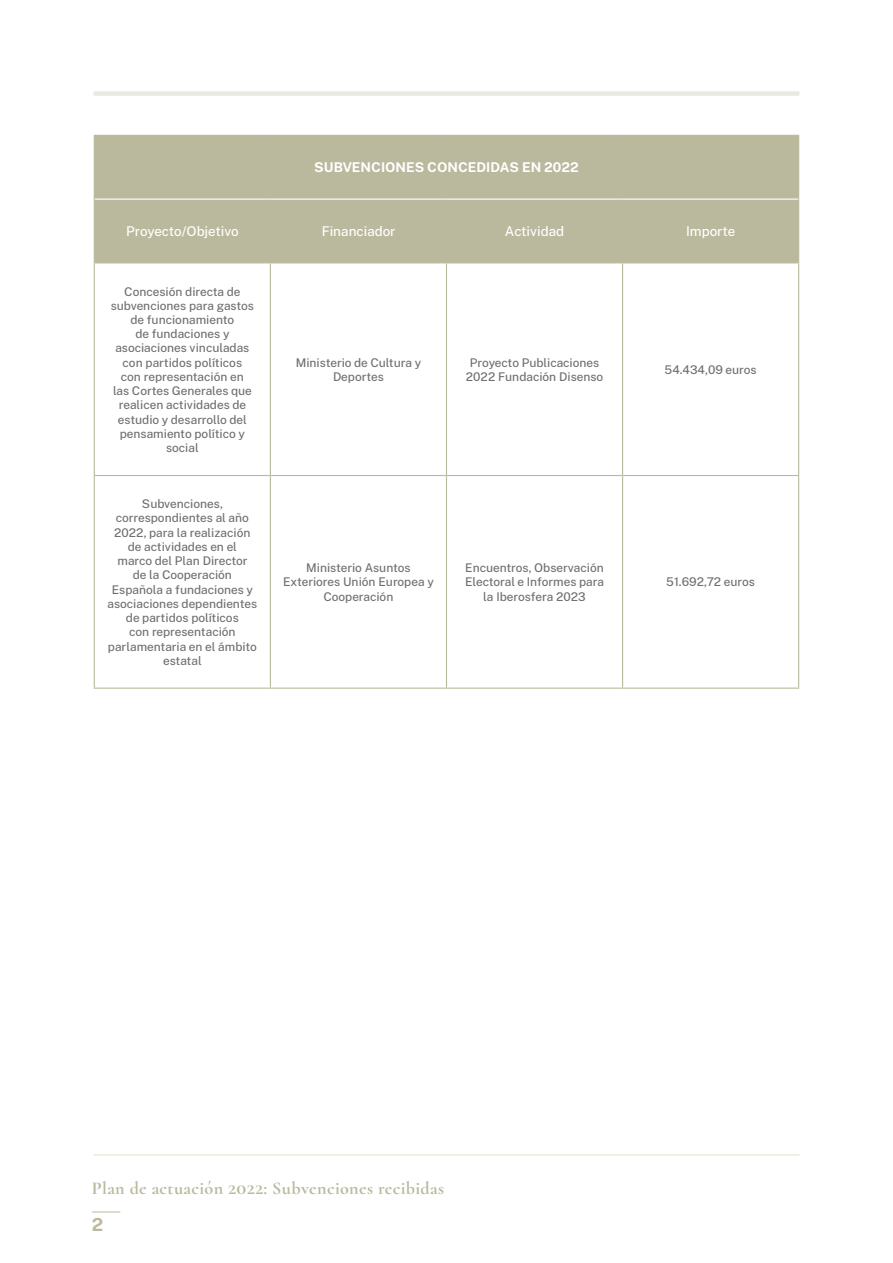
<style>
.page{position:relative;width:893px;height:1263px;background:#fff}
.page>*{position:absolute;margin:0;border:0;box-sizing:border-box;transform-origin:0 0}
.t1{font:700 18px "Cormorant";letter-spacing:.02em;color:#bab99d}
.t2{font:700 18px "Public Sans";color:#bab99d}
.t3{font:500 13.5px "Public Sans";color:#fff}
.t4{font:700 13.5px "Public Sans";color:#fff}
.t5{font:500 12px/14.2px "Public Sans";color:#706f6f;text-align:center}
</style>
<div class="page">
<svg style="left:92px;top:1212px;width:28px;height:1px"></svg>
<div style="left:94px;top:91px;width:705px;height:5px;background:#eae9e1"></div>
<hr style="left:94px;top:1154px;width:705px;height:1px;background:#eae9e1">
<div style="left:95px;top:136px;width:703px;height:126px;background:#bab99d"></div>
<hr style="left:270px;top:200px;width:1px;height:62px;background:#bab99d">
<hr style="left:446px;top:200px;width:1px;height:62px;background:#bab99d">
<hr style="left:622px;top:200px;width:1px;height:62px;background:#bab99d">
<hr style="left:270px;top:263px;width:1px;height:212px;background:#bab99d">
<hr style="left:446px;top:263px;width:1px;height:212px;background:#bab99d">
<hr style="left:622px;top:263px;width:1px;height:212px;background:#bab99d">
<hr style="left:94px;top:475px;width:176px;height:1px;background:#bab99d">
<hr style="left:270px;top:475px;width:176px;height:1px;background:#bab99d">
<hr style="left:270px;top:476px;width:1px;height:212px;background:#bab99d">
<hr style="left:446px;top:475px;width:177px;height:1px;background:#bab99d">
<hr style="left:446px;top:476px;width:1px;height:212px;background:#bab99d">
<hr style="left:623px;top:475px;width:176px;height:1px;background:#bab99d">
<hr style="left:622px;top:476px;width:1px;height:212px;background:#bab99d">
<hr style="left:94px;top:199px;width:1px;height:63px;background:#bab99d">
<hr style="left:798px;top:199px;width:1px;height:63px;background:#bab99d">
<hr style="left:94px;top:262px;width:176px;height:1px;background:#bab99d">
<hr style="left:94px;top:263px;width:1px;height:212px;background:#bab99d">
<hr style="left:270px;top:262px;width:176px;height:1px;background:#bab99d">
<hr style="left:446px;top:262px;width:177px;height:1px;background:#bab99d">
<hr style="left:623px;top:262px;width:176px;height:1px;background:#bab99d">
<hr style="left:798px;top:263px;width:1px;height:212px;background:#bab99d">
<hr style="left:94px;top:476px;width:1px;height:212px;background:#bab99d">
<hr style="left:798px;top:476px;width:1px;height:212px;background:#bab99d">
<hr style="left:94px;top:688px;width:176px;height:1px;background:#bab99d">
<hr style="left:270px;top:688px;width:176px;height:1px;background:#bab99d">
<hr style="left:446px;top:688px;width:177px;height:1px;background:#bab99d">
<hr style="left:623px;top:688px;width:176px;height:1px;background:#bab99d">
<hr style="left:94px;top:135px;width:176px;height:1px;background:#bab99d">
<hr style="left:94px;top:136px;width:1px;height:63px;background:#bab99d">
<hr style="left:270px;top:135px;width:176px;height:1px;background:#bab99d">
<hr style="left:446px;top:135px;width:177px;height:1px;background:#bab99d">
<hr style="left:623px;top:135px;width:176px;height:1px;background:#bab99d">
<hr style="left:798px;top:136px;width:1px;height:63px;background:#bab99d">
<hr style="left:95px;top:199px;width:175px;height:1px;background:#fff">
<hr style="left:270px;top:199px;width:176px;height:1px;background:#fff">
<hr style="left:446px;top:199px;width:177px;height:1px;background:#fff">
<hr style="left:623px;top:199px;width:175px;height:1px;background:#fff">
<p class="t4" style="left:314px;top:157px;width:266px">SUBVENCIONES CONCEDIDAS EN 2022</p>
<p class="t3" style="left:126px;top:221px;width:114px">Proyecto/Objetivo</p>
<p class="t3" style="left:322px;top:221px;width:75px">Financiador</p>
<p class="t3" style="left:505px;top:221px;width:61px">Actividad</p>
<p class="t3" style="left:686px;top:221px;width:51px">Importe</p>
<p class="t5" style="left:111px;top:283px;width:145px">Concesión directa de subvenciones para gastos de funcionamiento<br>de fundaciones y asociaciones vinculadas con partidos políticos<br>con representación en<br>las Cortes Generales que realicen actividades de estudio y desarrollo del pensamiento político y social</p>
<p class="t5" style="left:108px;top:496px;width:151px">Subvenciones, correspondientes al año<br>2022, para la realización de actividades en el<br>marco del Plan Director<br>de la Cooperación<br>Española a fundaciones y asociaciones dependientes de partidos políticos<br>con representación parlamentaria en el ámbito estatal</p>
<p class="t5" style="left:296px;top:355px;width:127px">Ministerio de Cultura y<br>Deportes</p>
<p class="t5" style="left:466px;top:355px;width:139px">Proyecto Publicaciones<br>2022 Fundación Disenso</p>
<p class="t5" style="left:665px;top:362px;width:94px">54.434,09 euros</p>
<p class="t5" style="left:283px;top:560px;width:152px">Ministerio Asuntos<br>Exteriores Unión Europea y<br>Cooperación</p>
<p class="t5" style="left:465px;top:560px;width:140px">Encuentros, Observación<br>Electoral e Informes para la Iberosfera 2023</p>
<p class="t5" style="left:666px;top:574px;width:90px">51.692,72 euros</p>
<h1 class="t1" style="left:92px;top:1177px;width:354px">Plan de actuación 2022: Subvenciones recibidas</h1>
<h1 class="t2" style="left:92px;top:1210px;width:13px">2</h1>
</div>
